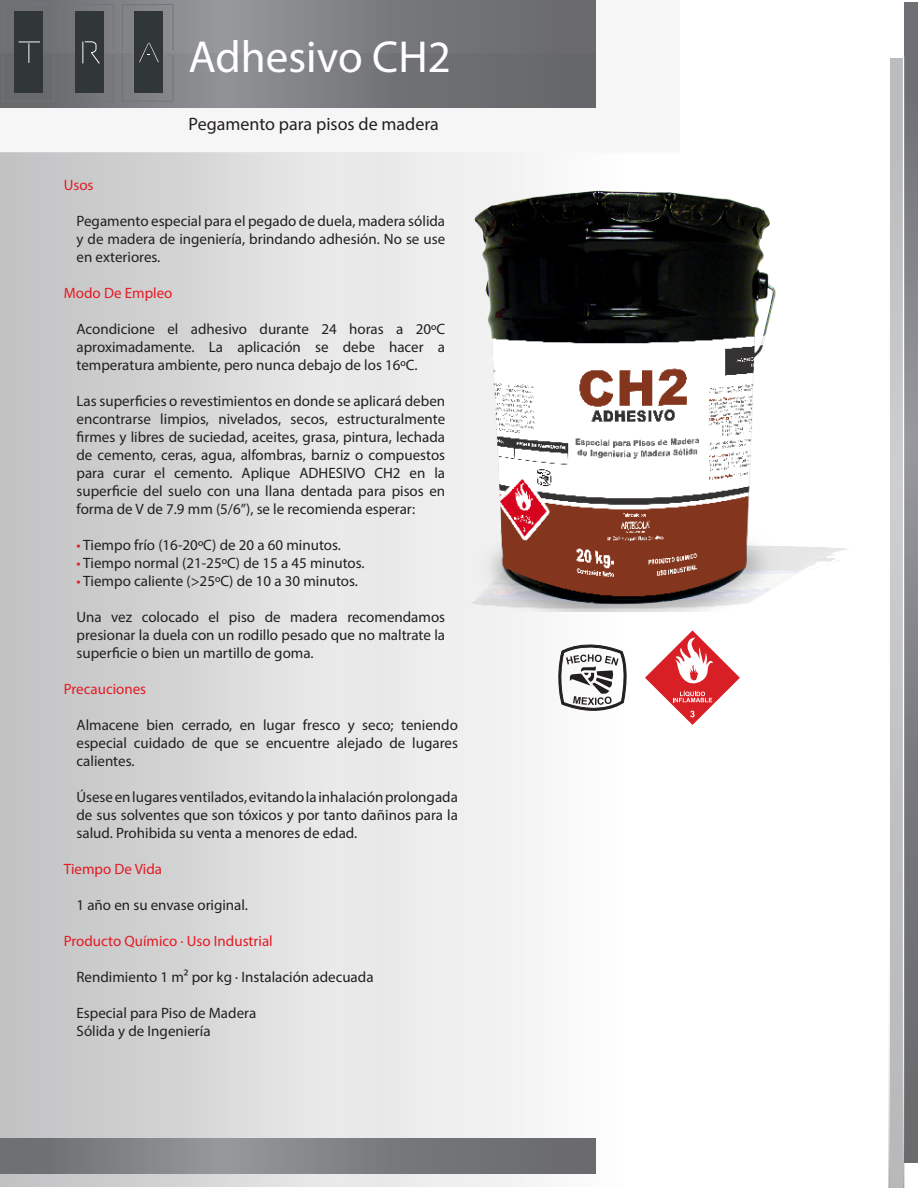
<style>
.page{position:relative;width:918px;height:1188px;background:#fff}
.page>*{position:absolute;margin:0;border:0;box-sizing:border-box;transform-origin:0 0}
.t1{font:45px "Myriad Pro";color:#fff}
.t2{font:18px "Myriad Pro";color:#231f20}
.t3{font:15px/18px "Myriad Pro";color:#231f20;text-align:justify}
.t4{font:15px "Myriad Pro";color:#e51a23}
.s1{color:#e51a23}
</style>
<div class="page">
<div style="left:0;top:152px;width:624px;height:1035px;background:linear-gradient(to right,#c3c4c5,#fff)"></div>
<svg style="left:1px;top:0;width:594px;height:54px;background:#7c7e81"></svg>
<svg style="left:1px;top:54px;width:594px;height:53px;background:#77787b"></svg>
<svg style="left:3px;top:4px;width:170px;height:98px;background:#595d60"></svg>
<svg style="left:904px;top:3px;width:14px;height:1160px;background:#7e8083"></svg>
<svg style="left:888px;top:58px;width:16px;height:1130px"></svg>
<svg style="left:0;top:1138px;width:595px;height:35px;background:#7c7d80"></svg>
<svg style="left:645px;top:630px;width:95px;height:95px"></svg>
<svg style="left:555px;top:637px;width:72px;height:82px"></svg>
<img style="left:458px;top:179px;width:390px;height:433px">
<p class="t1" style="left:189px;top:29px;width:264px">Adhesivo CH2</p>
<p class="t2" style="left:189px;top:113px;width:252px">Pegamento para pisos de madera</p>
<p class="t4" style="left:64px;top:176px;width:31px">Usos</p>
<p class="t3" style="left:77px;top:212px;width:370px">Pegamento especial para el pegado de duela, madera sólida y de madera de ingeniería, brindando adhesión. No se use en exteriores.</p>
<p class="t4" style="left:64px;top:284px;width:110px">Modo De Empleo</p>
<p class="t3" style="left:77px;top:320px;width:370px">Acondicione el adhesivo durante 24 horas a 20ºC aproximadamente. La aplicación se debe hacer a temperatura ambiente, pero nunca debajo de los 16ºC.</p>
<p class="t3" style="left:77px;top:392px;width:370px">Las superficies o revestimientos en donde se aplicará deben encontrarse limpios, nivelados, secos, estructuralmente firmes y libres de suciedad, aceites, grasa, pintura, lechada de cemento, ceras, agua, alfombras, barniz o compuestos para curar el cemento. Aplique ADHESIVO CH2 en la superficie del suelo con una llana dentada para pisos en forma de V de 7.9 mm (5/6”), se le recomienda esperar:</p>
<p class="t3" style="left:77px;top:536px;width:266px"><span class="s1">•</span> Tiempo frío (16-20ºC) de 20 a 60 minutos.</p>
<p class="t3" style="left:77px;top:554px;width:290px"><span class="s1">•</span> Tiempo normal (21-25ºC) de 15 a 45 minutos.</p>
<p class="t3" style="left:77px;top:572px;width:283px"><span class="s1">•</span> Tiempo caliente (&gt;25ºC) de 10 a 30 minutos.</p>
<p class="t3" style="left:77px;top:608px;width:370px">Una vez colocado el piso de madera recomendamos presionar la duela con un rodillo pesado que no maltrate la superficie o bien un martillo de goma.</p>
<p class="t4" style="left:64px;top:680px;width:84px">Precauciones</p>
<p class="t3" style="left:77px;top:716px;width:383px">Almacene bien cerrado, en lugar fresco y seco; teniendo especial cuidado de que se encuentre alejado de lugares calientes.</p>
<p class="t3" style="left:77px;top:788px;width:383px">Úsese en lugares ventilados, evitando la inhalación prolongada de sus solventes que son tóxicos y por tanto dañinos para la salud. Prohibida su venta a menores de edad.</p>
<p class="t4" style="left:64px;top:860px;width:100px">Tiempo De Vida</p>
<p class="t3" style="left:77px;top:896px;width:173px">1 año en su envase original.</p>
<p class="t4" style="left:64px;top:932px;width:211px">Producto Químico · Uso Industrial</p>
<p class="t3" style="left:77px;top:968px;width:299px">Rendimiento 1 m² por kg · Instalación adecuada</p>
<p class="t3" style="left:77px;top:1004px;width:181px">Especial para Piso de Madera</p>
<p class="t3" style="left:77px;top:1022px;width:136px">Sólida y de Ingeniería</p>
</div>
